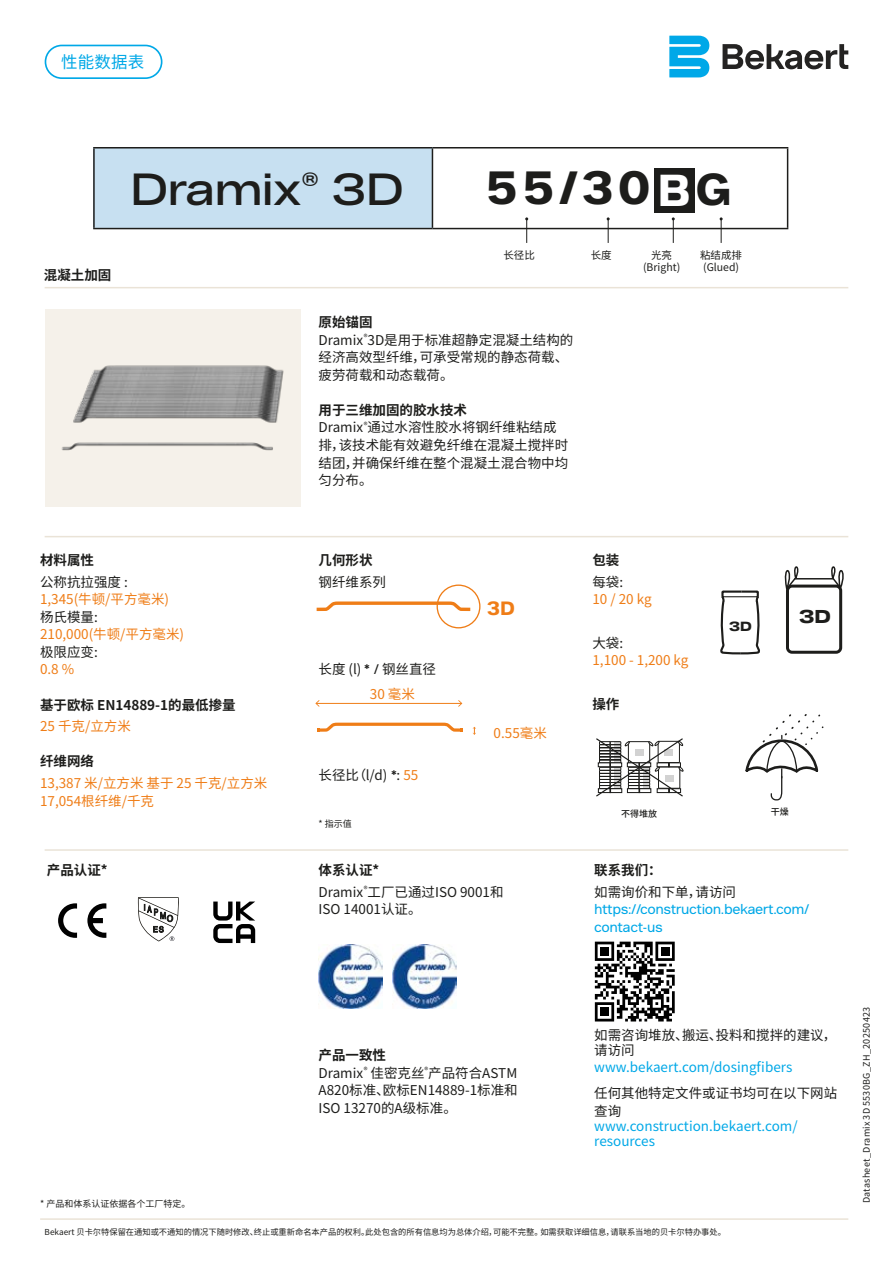
<style>
.page{position:relative;width:893px;height:1263px;background:#fff}
.page>*{position:absolute;margin:0;border:0;box-sizing:border-box;transform-origin:0 0}
.t1{font:700 45px "Bekaert Text";color:#1d1d1b}
.MA_Productname{font:43.5px "Bekaert Headline";color:#1d1d1b}
.t2{font:700 18.6px "Bekaert Text";color:#ef7d17}
.t3{font:700 18px "Bekaert Headline";color:#1d1d1b}
.MA_Benefit{font:16.5px "Noto Sans Hans";letter-spacing:.01em;color:#00a8e7}
.MA_Body{font:13.5px/17.5px "Noto Sans Hans";color:#1d1d1b}
.MA_Body-2{font:13.5px/17.5px "Noto Sans Hans";color:#ef7d17}
.MA_Body-3{font:13.5px/15px "Noto Sans Hans";color:#00a8e7}
.MA_Body-4{font:700 13.5px "Noto Sans Hans";color:#1d1d1b}
.MA_Body-5{font:13.5px/17.5px "Bekaert Text";letter-spacing:-.03em;color:#00a8e7}
.t4{font:700 12.9px "Bekaert Headline";color:#1d1d1b}
.MA_Body-6{font:10.5px "Noto Sans Hans";color:#1d1d1b}
.MA_Legal_text{font:9px "Noto Sans Hans";letter-spacing:.02em;color:#1d1d1b}
.MA_Legal_text-2{font:9px "Noto Sans Hans";color:#1d1d1b}
.t5{font:500 9px "Noto Sans Hans";color:#1d1d1b}
.MA_Legal_text-3{font:8.25px "Noto Sans Hans";color:#1d1d1b}
.s1{font-size:43.2px;color:#fff}
.s2{font-size:43.2px}
.s3{font-weight:700}
.s4{color:#1d1d1b}
.s5{color:#ef7d17}
.s6{font-family:"Bekaert Text"}
</style>
<div class="page">
<div style="left:93px;top:147px;width:339px;height:82px;background:#c7e0f1"></div>
<hr style="left:93px;top:147px;width:339px;height:1px;background:#1d1d1b">
<hr style="left:93px;top:148px;width:2px;height:80px;background:#1d1d1b">
<hr style="left:432px;top:147px;width:356px;height:1px;background:#1d1d1b">
<hr style="left:432px;top:148px;width:1px;height:80px;background:#1d1d1b">
<hr style="left:787px;top:148px;width:1px;height:80px;background:#1d1d1b">
<hr style="left:93px;top:228px;width:339px;height:1px;background:#1d1d1b">
<hr style="left:432px;top:228px;width:356px;height:1px;background:#1d1d1b">
<svg style="left:525px;top:217px;width:3px;height:26px"></svg>
<svg style="left:607px;top:217px;width:3px;height:26px"></svg>
<svg style="left:672px;top:217px;width:3px;height:26px"></svg>
<svg style="left:720px;top:217px;width:3px;height:26px"></svg>
<hr style="left:45px;top:287px;width:803px;height:1px;background:#eae3d7">
<hr style="left:45px;top:536px;width:803px;height:1px;background:#eae3d7">
<hr style="left:45px;top:849px;width:803px;height:2px;background:#eae3d7">
<hr style="left:40px;top:1218px;width:808px;height:2px;background:#eae3d7">
<hr style="left:316px;top:703px;width:145px;height:1px;background:#ef7d17">
<svg style="left:315px;top:700px;width:5px;height:7px"></svg>
<svg style="left:458px;top:700px;width:4px;height:7px"></svg>
<svg style="left:473px;top:727px;width:3px;height:8px"></svg>
<svg style="left:317px;top:723px;width:146px;height:9px"></svg>
<img style="left:392px;top:944px;width:64px;height:65px">
<img style="left:319px;top:944px;width:64px;height:65px">
<img style="left:45px;top:309px;width:256px;height:197px">
<div style="left:655px;top:168px;width:40px;height:44px;background:#1d1d1b"></div>
<svg style="left:720px;top:590px;width:40px;height:65px"></svg>
<hr style="left:723px;top:596px;width:34px;height:1px;background:#1d1d1b">
<div style="left:45px;top:45px;width:117px;height:34px;border:2px solid #00a8e7;border-radius:16px"></div>
<div style="left:786px;top:585px;width:56px;height:69px;border:3px solid #1d1d1b;border-radius:5px"></div>
<hr style="left:795px;top:578px;width:38px;height:1px;background:#1d1d1b">
<svg style="left:784px;top:566px;width:18px;height:24px"></svg>
<svg style="left:829px;top:566px;width:15px;height:24px"></svg>
<svg style="left:58px;top:903px;width:19px;height:35px"></svg>
<svg style="left:87px;top:903px;width:19px;height:35px"></svg>
<svg style="left:138px;top:897px;width:41px;height:44px"></svg>
<svg style="left:213px;top:901px;width:42px;height:42px"></svg>
<svg style="left:317px;top:601px;width:153px;height:10px"></svg>
<div style="left:437px;top:584px;width:43px;height:44px;border:1px solid #ef7d17;border-radius:50%"></div>
<svg style="left:745px;top:714px;width:78px;height:86px"></svg>
<svg style="left:596px;top:738px;width:88px;height:59px"></svg>
<svg style="left:595px;top:942px;width:80px;height:79px"></svg>
<div style="left:600px;top:1008px;width:9px;height:8px;background:#000"></div>
<svg style="left:723px;top:44px;width:125px;height:25px"></svg>
<svg style="left:669px;top:36px;width:40px;height:41px;background:#32b9ec"></svg>
<p class="MA_Benefit" style="left:61px;top:53px;width:85px">性能数据表</p>
<p class="MA_Body-4" style="left:44px;top:267px;width:69px">混凝土加固</p>
<p class="MA_Productname" style="left:130px;top:163px;width:276px">Dramix<sup>®</sup> 3D</p>
<p class="t1" style="left:485px;top:159px;width:248px">55/30<span class="s1">B</span><span class="s2">G</span></p>
<p class="MA_Body-6" style="left:503px;top:249px;width:33px">长径比</p>
<p class="MA_Body-6" style="left:591px;top:249px;width:22px">长度</p>
<p class="MA_Body-6" style="left:651px;top:249px;width:22px">光亮</p>
<p class="MA_Body-6" style="left:643px;top:261px;width:39px">(Bright)</p>
<p class="MA_Body-6" style="left:700px;top:249px;width:43px">粘结成排</p>
<p class="MA_Body-6" style="left:703px;top:261px;width:38px">(Glued)</p>
<p class="MA_Body" style="left:319px;top:314px;width:256px"><span class="s3">原始锚固<br></span>Dramix<sup>®</sup>3D是用于标准超静定混凝土结构的经济高效型纤维，可承受常规的静态荷载、疲劳荷载和动态载荷。</p>
<p class="MA_Body" style="left:319px;top:401px;width:251px"><span class="s3">用于三维加固的胶水技术<br></span>Dramix<sup>®</sup>通过水溶性胶水将钢纤维粘结成排，该技术能有效避免纤维在混凝土搅拌时结团，并确保纤维在整个混凝土混合物中均匀分布。</p>
<p class="MA_Body-4" style="left:40px;top:552px;width:55px">材料属性</p>
<p class="MA_Body-2" style="left:40px;top:573px;width:131px"><span class="s4">公称抗拉强度 :<br></span>1,345(牛顿/平方毫米)</p>
<p class="MA_Body-2" style="left:40px;top:608px;width:146px"><span class="s4">杨氏模量:<br></span>210,000(牛顿/平方毫米)</p>
<p class="MA_Body" style="left:40px;top:643px;width:59px">极限应变:<br><span class="s5">0.8 %</span></p>
<p class="MA_Body-4" style="left:40px;top:697px;width:197px">基于欧标 EN14889-1的最低掺量</p>
<p class="MA_Body-2" style="left:40px;top:718px;width:92px">25 千克/立方米</p>
<p class="MA_Body-4" style="left:40px;top:754px;width:55px">纤维网络</p>
<p class="MA_Body-2" style="left:40px;top:775px;width:229px">13,387 米/立方米 基于 25 千克/立方米</p>
<p class="MA_Body-2" style="left:40px;top:792px;width:116px">17,054根纤维/千克</p>
<p class="MA_Body-4" style="left:319px;top:552px;width:55px">几何形状</p>
<p class="MA_Body" style="left:319px;top:573px;width:69px">钢纤维系列</p>
<p class="MA_Body" style="left:319px;top:661px;width:119px">长度 (l) <span class="s6">* /</span> 钢丝直径</p>
<p class="MA_Body-2" style="left:370px;top:686px;width:47px">30 毫米</p>
<p class="MA_Body" style="left:319px;top:766px;width:101px">长径比（l/d) <span class="s6">*</span>: <span class="s5">55</span></p>
<p class="MA_Legal_text" style="left:319px;top:819px;width:35px">* 指示值</p>
<p class="t2" style="left:487px;top:596px;width:30px">3D</p>
<p class="MA_Body-2" style="left:494px;top:725px;width:55px">0.55毫米</p>
<p class="MA_Body-4" style="left:592px;top:552px;width:28px">包装</p>
<p class="MA_Body-2" style="left:592px;top:573px;width:61px"><span class="s4">每袋:<br></span>10 / 20 kg</p>
<p class="MA_Body-2" style="left:592px;top:634px;width:98px"><span class="s4">大袋:<br></span>1,100 - 1,200 kg</p>
<p class="MA_Body-4" style="left:592px;top:697px;width:28px">操作</p>
<p class="t4" style="left:729px;top:618px;width:24px">3D</p>
<p class="t3" style="left:799px;top:604px;width:33px">3D</p>
<p class="t5" style="left:621px;top:808px;width:37px">不得堆放</p>
<p class="t5" style="left:771px;top:806px;width:19px">干燥</p>
<p class="MA_Body-4" style="left:47px;top:862px;width:62px">产品认证*</p>
<p class="MA_Body-4" style="left:319px;top:862px;width:62px">体系认证*</p>
<p class="MA_Body" style="left:319px;top:883px;width:187px">Dramix<sup>®</sup>工厂已通过ISO 9001和<br>ISO 14001认证。</p>
<p class="MA_Body-4" style="left:594px;top:862px;width:69px">联系我们：</p>
<p class="MA_Body" style="left:594px;top:883px;width:143px">如需询价和下单，请访问</p>
<p class="MA_Body-5" style="left:594px;top:901px;width:217px">https://construction.bekaert.com/ contact-us</p>
<p class="MA_Legal_text-2" style="left:40px;top:1199px;width:152px">* 产品和体系认证依据各个工厂特定。</p>
<p class="MA_Body-4" style="left:319px;top:1047px;width:69px">产品一致性</p>
<p class="MA_Body" style="left:319px;top:1064px;width:201px;text-align:justify">Dramix<sup>®</sup> 佳密克丝<sup>®</sup>产品符合ASTM A820标准、欧标EN14889-1标准和ISO 13270的A级标准。</p>
<p class="MA_Body" style="left:594px;top:1027px;width:244px;line-height:15px">如需咨询堆放、搬运、投料和搅拌的建议，请访问</p>
<p class="MA_Body-3" style="left:594px;top:1060px;width:200px">www.bekaert.com/dosingfibers</p>
<p class="MA_Body" style="left:594px;top:1085px;width:244px">任何其他特定文件或证书均可在以下网站查询</p>
<p class="MA_Body-3" style="left:594px;top:1118px;width:205px">www.construction.bekaert.com/ resources</p>
<p class="MA_Legal_text-3" style="left:45px;top:1227px;width:683px">Bekaert 贝卡尔特保留在通知或不通知的情况下随时修改、终止或重新命名本产品的权利。此处包含的所有信息均为总体介绍，可能不完整。如需获取详细信息，请联系当地的贝卡尔特办事处。</p>
<p class="MA_Legal_text" style="left:861px;top:1203px;width:198px;rotate:-90deg">Datasheet_Dramix 3D 5530BG_ZH_20250423</p>
</div>
